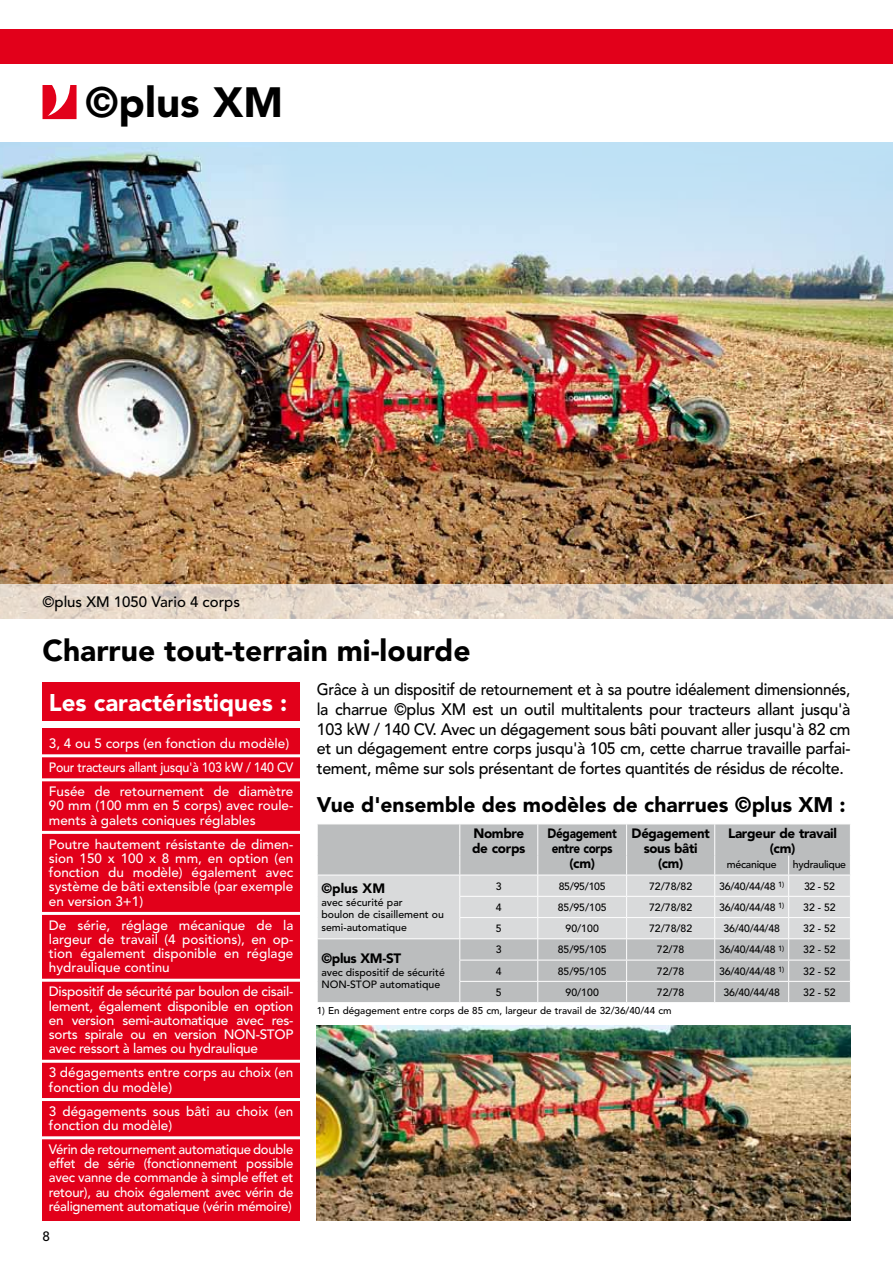
<style>
.page{position:relative;width:893px;height:1263px;background:#fff}
.page>*{position:absolute;margin:0;border:0;box-sizing:border-box;transform-origin:0 0}
.t1{font:900 42px "Avenir LT Std";color:#000}
.t2{font:900 30px "Avenir LT Std";color:#000}
.t3{font:900 24px "Avenir LT Std";color:#fff}
.t4{font:900 21px "Avenir LT Std";color:#000}
.t5{font:500 16.5px/19.8px "Avenir LT Std";letter-spacing:-.02em;color:#000;text-align:justify;scale:.93 1}
.t6{font:500 15px "Avenir LT Std";color:#000}
.t7{font:500 13.5px/14.2px "Avenir LT Std";color:#fff}
.t8{font:900 13.5px/15px "Avenir LT Std";letter-spacing:-.025em;color:#000;text-align:center}
.t9{font:900 13.5px/15px "Avenir LT Std";letter-spacing:-.025em;color:#000;text-align:center;scale:.87 1}
.t10{font:500 13.5px "Avenir LT Std";color:#000}
.t11{font:500 10.5px/12.6px "Avenir LT Std";color:#000}
.t12{font:500 10.5px "Avenir LT Std";letter-spacing:-.025em;color:#000}
.t13{font:500 9.9px "Avenir LT Std";color:#000}
</style>
<div class="page">
<svg style="left:43px;top:85px;width:34px;height:34px"></svg>
<div style="left:0;top:30px;width:893px;height:34px;background:#e2001a"></div>
<img style="left:0;top:142px;width:893px;height:443px">
<svg style="left:0;top:585px;width:893px;height:34px;background:#ded2c6"></svg>
<img style="left:317px;top:1026px;width:533px;height:194px">
<div style="left:43px;top:728px;width:257px;height:492px;background:#e2001a"></div>
<hr style="left:36px;top:754px;width:270px;height:3px;background:#fff">
<hr style="left:36px;top:778px;width:270px;height:3px;background:#fff">
<hr style="left:36px;top:831px;width:270px;height:3px;background:#fff">
<hr style="left:36px;top:912px;width:270px;height:3px;background:#fff">
<hr style="left:36px;top:979px;width:270px;height:3px;background:#fff">
<hr style="left:36px;top:1060px;width:270px;height:3px;background:#fff">
<hr style="left:36px;top:1098px;width:270px;height:3px;background:#fff">
<hr style="left:36px;top:1136px;width:270px;height:3px;background:#fff">
<div style="left:43px;top:682px;width:257px;height:39px;background:#e2001a"></div>
<div style="left:318px;top:824px;width:532px;height:31px;background:#bbbdbe"></div>
<hr style="left:626px;top:824px;width:1px;height:31px;background:#fff">
<hr style="left:714px;top:824px;width:1px;height:31px;background:#fff">
<hr style="left:459px;top:824px;width:1px;height:31px;background:#fff">
<hr style="left:537px;top:824px;width:1px;height:31px;background:#fff">
<svg style="left:317px;top:855px;width:533px;height:147px;background:#cacbcc"></svg>
<hr style="left:459px;top:896px;width:79px;height:1px;background:#fff">
<hr style="left:459px;top:960px;width:79px;height:1px;background:#fff">
<hr style="left:459px;top:981px;width:79px;height:1px;background:#fff">
<svg style="left:249px;top:142px;width:644px;height:137px;background:#c5dfef"></svg>
<h1 class="t1" style="left:85px;top:77px;width:200px">©plus XM</h1>
<p class="t6" style="left:43px;top:593px;width:199px">©plus XM 1050 Vario 4 corps</p>
<h2 class="t2" style="left:43px;top:632px;width:430px">Charrue tout-terrain mi-lourde</h2>
<h3 class="t3" style="left:49px;top:688px;width:240px">Les caractéristiques :</h3>
<p class="t7" style="left:49px;top:732px;width:246px;line-height:24px">3, 4 ou 5 corps (en fonction du modèle)<br>Pour tracteurs allant jusqu'à 103 kW / 140 CV<br>Fusée de retournement de diamètre</p>
<p class="t7" style="left:49px;top:799px;width:246px">90 mm (100 mm en 5 corps) avec roule&shy;ments à galets coniques réglables</p>
<p class="t7" style="left:49px;top:837px;width:246px;text-align:justify">Poutre hautement résistante de dimen&shy;sion 150 x 100 x 8 mm, en option (en fonction du modèle) également avec système de bâti extensible (par exemple en version 3+1)</p>
<p class="t7" style="left:49px;top:918px;width:246px;text-align:justify">De série, réglage mécanique de la largeur de travail (4 positions), en op&shy;tion également disponible en réglage hydraulique continu</p>
<p class="t7" style="left:49px;top:985px;width:246px;text-align:justify">Dispositif de sécurité par boulon de cisail&shy;lement, également disponible en option en version semi-automatique avec res&shy;sorts spirale ou en version NON-STOP avec ressort à lames ou hydraulique</p>
<p class="t7" style="left:49px;top:1066px;width:246px">3 dégagements entre corps au choix (en fonction du modèle)</p>
<p class="t7" style="left:49px;top:1104px;width:246px">3 dégagements sous bâti au choix (en fonction du modèle)</p>
<p class="t7" style="left:49px;top:1142px;width:246px;text-align:justify">Vérin de retournement automatique double effet de série (fonctionnement possible avec vanne de commande à simple effet et retour), au choix également avec vérin de réalignement automatique (vérin mémoire)</p>
<p class="t10" style="left:43px;top:1229px;width:9px">8</p>
<p class="t5" style="left:317px;top:680px;width:575px">Grâce à un dispositif de retournement et à sa poutre idéalement dimensionnés, la charrue ©plus XM est un outil multitalents pour tracteurs allant jusqu'à 103 kW / 140 CV. Avec un dégagement sous bâti pouvant aller jusqu'à 82 cm et un dégagement entre corps jusqu'à 105 cm, cette charrue travaille parfai&shy;tement, même sur sols présentant de fortes quantités de résidus de récolte.</p>
<h3 class="t4" style="left:317px;top:792px;width:530px">Vue d'ensemble des modèles de charrues ©plus XM :</h3>
<p class="t8" style="left:321px;top:881px;width:65px">©plus XM</p>
<p class="t11" style="left:321px;top:896px;width:124px">avec sécurité par<br>boulon de cisaillement ou semi-automatique</p>
<p class="t8" style="left:472px;top:826px;width:55px;text-align:left">Nombre de corps</p>
<p class="t9" style="left:547px;top:826px;width:81px">Dégagement entre corps (cm)</p>
<p class="t8" style="left:632px;top:826px;width:80px">Dégagement sous bâti (cm)</p>
<p class="t8" style="left:728px;top:826px;width:110px">Largeur de travail (cm)</p>
<p class="t11" style="left:727px;top:858px;width:51px">mécanique</p>
<p class="t12" style="left:793px;top:858px;width:55px">hydraulique</p>
<p class="t11" style="left:496px;top:880px;width:7px">3</p>
<p class="t11" style="left:559px;top:880px;width:48px">85/95/105</p>
<p class="t11" style="left:649px;top:880px;width:45px">72/78/82</p>
<p class="t11" style="left:719px;top:880px;width:66px">36/40/44/48 <sup>1)</sup></p>
<p class="t11" style="left:804px;top:880px;width:32px">32 - 52</p>
<p class="t11" style="left:496px;top:901px;width:7px">4</p>
<p class="t11" style="left:558px;top:901px;width:51px">85/95/105</p>
<p class="t11" style="left:649px;top:901px;width:45px">72/78/82</p>
<p class="t11" style="left:719px;top:901px;width:66px">36/40/44/48 <sup>1)</sup></p>
<p class="t11" style="left:803px;top:901px;width:34px">32 - 52</p>
<p class="t11" style="left:496px;top:922px;width:7px">5</p>
<p class="t11" style="left:566px;top:922px;width:35px">90/100</p>
<p class="t11" style="left:649px;top:922px;width:45px">72/78/82</p>
<p class="t11" style="left:723px;top:922px;width:58px">36/40/44/48</p>
<p class="t11" style="left:803px;top:922px;width:34px">32 - 52</p>
<p class="t11" style="left:496px;top:944px;width:7px">3</p>
<p class="t11" style="left:558px;top:944px;width:51px">85/95/105</p>
<p class="t11" style="left:657px;top:944px;width:29px">72/78</p>
<p class="t11" style="left:719px;top:944px;width:66px">36/40/44/48 <sup>1)</sup></p>
<p class="t11" style="left:803px;top:944px;width:34px">32 - 52</p>
<p class="t11" style="left:496px;top:965px;width:7px">4</p>
<p class="t11" style="left:558px;top:965px;width:51px">85/95/105</p>
<p class="t11" style="left:657px;top:965px;width:29px">72/78</p>
<p class="t11" style="left:719px;top:965px;width:66px">36/40/44/48 <sup>1)</sup></p>
<p class="t11" style="left:803px;top:965px;width:34px">32 - 52</p>
<p class="t11" style="left:496px;top:986px;width:7px">5</p>
<p class="t11" style="left:566px;top:986px;width:35px">90/100</p>
<p class="t11" style="left:657px;top:986px;width:29px">72/78</p>
<p class="t11" style="left:723px;top:986px;width:58px">36/40/44/48</p>
<p class="t11" style="left:803px;top:986px;width:34px">32 - 52</p>
<p class="t13" style="left:317px;top:1005px;width:356px">1) En dégagement entre corps de 85 cm, largeur de travail de 32/36/40/44 cm</p>
<p class="t8" style="left:321px;top:951px;width:81px">©plus XM-ST</p>
<p class="t11" style="left:321px;top:966px;width:125px">avec dispositif de sécurité<br>NON-STOP automatique</p>
</div>
